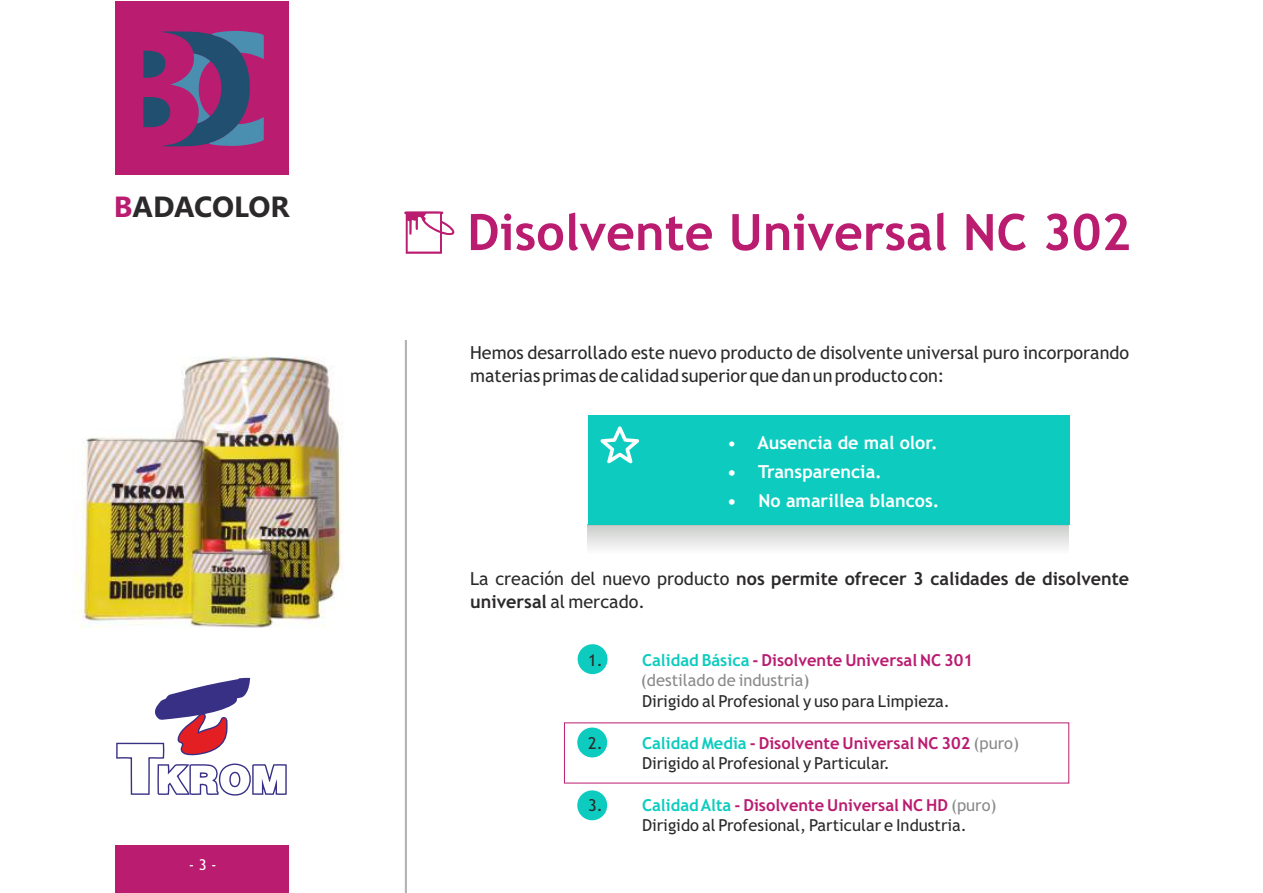
<style>
.page{position:relative;width:1263px;height:893px;background:#fff}
.page>*{position:absolute;margin:0;border:0;box-sizing:border-box;transform-origin:0 0}
.t1{font:700 50.25px "Trebuchet MS";color:#ba1c70}
.t2{font:700 29.1px "Segoe UI";letter-spacing:-.005em;color:#2b2929}
.t3{font:18px/22.6px "Trebuchet MS";color:#2b2929}
.t4{font:700 18px/22.6px "Trebuchet MS";color:#2b2929}
.t5{font:700 18px "Trebuchet MS";color:#fff}
.t6{font:16.5px/20.7px "Trebuchet MS";color:#2b2929}
.t7{font:700 16.5px/20.7px "Trebuchet MS";color:#ba1c70}
.t8{font:15px "Trebuchet MS";color:#fff}
.s1{color:#ba1c70}
.s2{font-weight:400}
.s3{font-weight:400;color:#2b2929}
.s4{color:#0dccbf}
.s5{font-weight:400;color:#8a8a8a}
.s6{font-weight:700;color:#0dccbf}
.s7{font-weight:700;color:#ba1c70}
.s8{color:#8a8a8a}
</style>
<div class="page">
<div style="left:578px;top:644px;width:29px;height:30px;background:#0dccbf;border-radius:50%"></div>
<div style="left:577px;top:727px;width:30px;height:30px;background:#0dccbf;border-radius:50%"></div>
<div style="left:577px;top:790px;width:30px;height:30px;background:#0dccbf;border-radius:50%"></div>
<div style="left:115px;top:1px;width:174px;height:174px;background:#ba1c70"></div>
<svg style="left:404px;top:340px;width:3px;height:553px"></svg>
<svg style="left:115px;top:677px;width:173px;height:169px"></svg>
<svg style="left:404px;top:211px;width:51px;height:43px"></svg>
<img style="left:72px;top:356px;width:270px;height:272px">
<svg style="left:143px;top:31px;width:121px;height:116px"></svg>
<div style="left:115px;top:846px;width:174px;height:47px;background:#ba1c70"></div>
<svg style="left:588px;top:525px;width:481px;height:24px"></svg>
<div style="left:588px;top:415px;width:481px;height:110px;background:#0dccbf"></div>
<svg style="left:601px;top:426px;width:38px;height:37px"></svg>
<h2 class="t2" style="left:114px;top:196px;width:177px"><span class="s1">B</span>ADACOLOR</h2>
<p class="t8" style="left:189px;top:858px;width:29px">- 3 -</p>
<h1 class="t1" style="left:467px;top:213px;width:665px">Disolvente Universal NC 302</h1>
<p class="t3" style="left:470px;top:343px;width:661px">Hemos desarrollado este nuevo producto de disolvente universal puro incorporando materias primas de calidad superior que dan un producto con:</p>
<p class="t5" style="left:727px;top:436px;width:212px"><span class="s2">•</span> Ausencia de mal olor.</p>
<p class="t5" style="left:727px;top:465px;width:156px">• Transparencia.</p>
<p class="t5" style="left:727px;top:494px;width:214px">• No amarillea blancos.</p>
<p class="t4" style="left:470px;top:569px;width:661px"><span class="s2">La creación del nuevo producto</span> nos permite ofrecer 3 calidades de disolvente universal <span class="s2">al mercado.</span></p>
<p class="t7" style="left:641px;top:651px;width:334px;text-indent:-53px"><span class="s3">1.</span> <span class="s4">Calidad Básica</span> - Disolvente Universal NC 301 <span class="s5">(destilado de industria)</span></p>
<p class="t6" style="left:642px;top:692px;width:309px">Dirigido al Profesional y uso para Limpieza.</p>
<p class="t6" style="left:642px;top:734px;width:378px;text-indent:-54px">2. <span class="s6">Calidad Media</span> <span class="s7">- Disolvente Universal NC 302</span> <span class="s8">(puro)<br></span>Dirigido al Profesional y Particular.</p>
<p class="t6" style="left:642px;top:796px;width:356px;text-indent:-54px">3. <span class="s6">Calidad Alta</span> <span class="s7">- Disolvente Universal NC HD</span> <span class="s8">(puro)<br></span>Dirigido al Profesional, Particular e Industria.</p>
</div>
